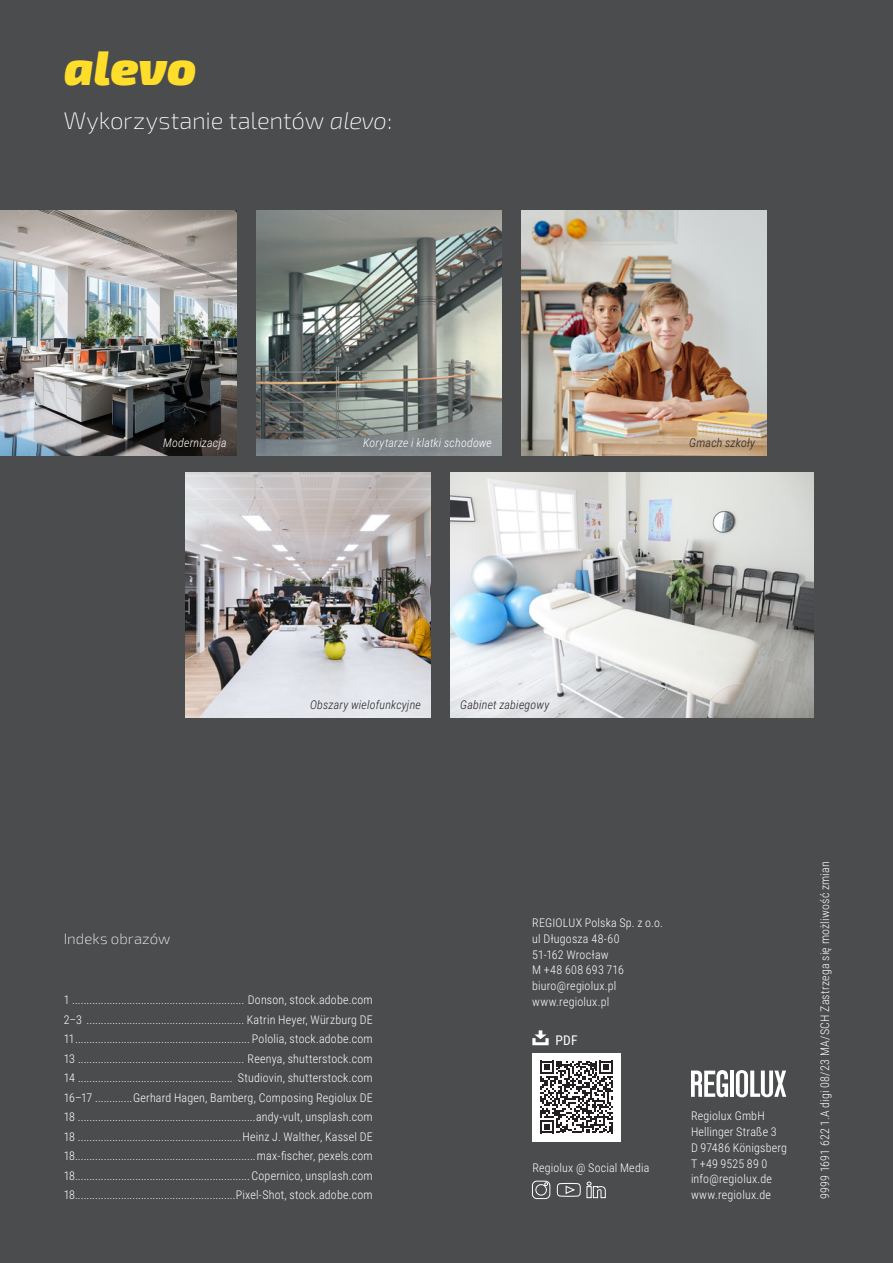
<style>
.page{position:relative;width:893px;height:1263px;background:#4b4c4d}
.page>*{position:absolute;margin:0;border:0;box-sizing:border-box;transform-origin:0 0}
.U0_42_Semibold_w{font:italic 900 48px "Exo 2";letter-spacing:-.01em;color:#ffdd2b}
.U1a_16pt_ExtraLight{font:200 24px "Exo 2";letter-spacing:-.005em;color:#fff}
.U3_13pt_ExtraLight_w{font:200 15px "Exo 2";letter-spacing:.005em;color:#fff}
.t1{font:13.5px "Roboto Condensed";color:#fff}
.Bildindex{font:300 12px/19.5px "Roboto Condensed";letter-spacing:.015em;color:#fff}
.Impressum_sw{font:300 12px/15.8px "Roboto Condensed";letter-spacing:.015em;color:#fff}
.Impressum_w{font:300 12px "Roboto Condensed";letter-spacing:.015em;color:#fff}
.Bildunterschrift_8pt{font:italic 300 12px "Roboto Condensed";letter-spacing:.015em;color:#231f20}
.Bildunterschrift_8pt-2{font:italic 300 12px "Roboto Condensed";letter-spacing:.015em;color:#fff}
.s1{font-style:italic}
</style>
<div class="page">
<svg style="left:532px;top:1030px;width:17px;height:15px"></svg>
<img style="left:0;top:210px;width:236px;height:246px">
<img style="left:256px;top:210px;width:245px;height:246px">
<img style="left:521px;top:210px;width:245px;height:246px">
<img style="left:186px;top:473px;width:245px;height:245px">
<img style="left:451px;top:473px;width:363px;height:245px">
<div style="left:532px;top:1053px;width:89px;height:88px;background:#fff"></div>
<svg style="left:540px;top:1060px;width:73px;height:73px"></svg>
<svg style="left:532px;top:1181px;width:18px;height:18px"></svg>
<svg style="left:557px;top:1183px;width:23px;height:14px"></svg>
<svg style="left:587px;top:1182px;width:19px;height:16px"></svg>
<hr style="left:730px;top:1070px;width:3px;height:27px;background:#fff">
<svg style="left:736px;top:1070px;width:50px;height:27px"></svg>
<svg style="left:691px;top:1070px;width:37px;height:27px"></svg>
<p class="U0_42_Semibold_w" style="left:64px;top:39px;width:134px">alevo</p>
<p class="U1a_16pt_ExtraLight" style="left:64px;top:107px;width:330px">Wykorzystanie talentów <span class="s1">alevo</span>:</p>
<p class="Bildunterschrift_8pt-2" style="left:163px;top:435px;width:65px">Modernizacja</p>
<p class="Bildunterschrift_8pt" style="left:689px;top:435px;width:67px">Gmach szkoły</p>
<p class="Bildunterschrift_8pt-2" style="left:363px;top:435px;width:130px">Korytarze i klatki schodowe</p>
<p class="Bildunterschrift_8pt" style="left:310px;top:696px;width:112px">Obszary wielofunkcyjne</p>
<p class="Bildunterschrift_8pt" style="left:460px;top:696px;width:91px">Gabinet zabiegowy</p>
<p class="U3_13pt_ExtraLight_w" style="left:64px;top:930px;width:108px">Indeks obrazów</p>
<p class="Bildindex" style="left:64px;top:990px;width:311px">1 ............................................................ Donson, stock.adobe.com</p>
<p class="Bildindex" style="left:64px;top:1009px;width:310px">2–3 ....................................................... Katrin Heyer, Würzburg DE</p>
<p class="Bildindex" style="left:64px;top:1029px;width:310px">11............................................................. Pololia, stock.adobe.com</p>
<p class="Bildindex" style="left:64px;top:1048px;width:310px">13 .......................................................... Reenya, shutterstock.com</p>
<p class="Bildindex" style="left:64px;top:1068px;width:310px">14 ...................................................... Studiovin, shutterstock.com</p>
<p class="Bildindex" style="left:64px;top:1087px;width:310px">16–17 .............Gerhard Hagen, Bamberg, Composing Regiolux DE</p>
<p class="Bildindex" style="left:64px;top:1107px;width:310px">18 ..............................................................andy-vult, unsplash.com<br>18 .........................................................Heinz J. Walther, Kassel DE</p>
<p class="Bildindex" style="left:64px;top:1146px;width:310px">18...............................................................max-fischer, pexels.com</p>
<p class="Bildindex" style="left:64px;top:1165px;width:311px">18.............................................................Copernico, unsplash.com</p>
<p class="Bildindex" style="left:64px;top:1185px;width:310px">18........................................................Pixel-Shot, stock.adobe.com</p>
<p class="Impressum_sw" style="left:532px;top:914px;width:132px">REGIOLUX Polska Sp. z o.o. ul Długosza 48-60</p>
<p class="Impressum_sw" style="left:532px;top:946px;width:78px">51-162 Wrocław</p>
<p class="Impressum_sw" style="left:532px;top:962px;width:93px">M +48 608 693 716</p>
<p class="Impressum_sw" style="left:532px;top:977px;width:86px">biuro@regiolux.pl</p>
<p class="Impressum_sw" style="left:532px;top:993px;width:78px">www.regiolux.pl</p>
<p class="t1" style="left:555px;top:1031px;width:24px">PDF</p>
<p class="Impressum_sw" style="left:532px;top:1160px;width:118px">Regiolux @ Social Media</p>
<p class="Impressum_w" style="left:691px;top:1108px;width:75px">Regiolux GmbH</p>
<p class="Impressum_w" style="left:691px;top:1123px;width:87px">Hellinger Straße 3</p>
<p class="Impressum_w" style="left:691px;top:1139px;width:98px">D 97486 Königsberg</p>
<p class="Impressum_w" style="left:691px;top:1155px;width:78px">T +49 9525 89 0</p>
<p class="Impressum_w" style="left:691px;top:1171px;width:82px">info@regiolux.de</p>
<p class="Impressum_w" style="left:691px;top:1186px;width:81px">www.regiolux.de</p>
<p class="Impressum_sw" style="left:817px;top:1199px;width:339px;rotate:-90deg">9999 1691 622 1.A digi 08/23 MA/SCH Zastrzega się możliwość zmian</p>
</div>
